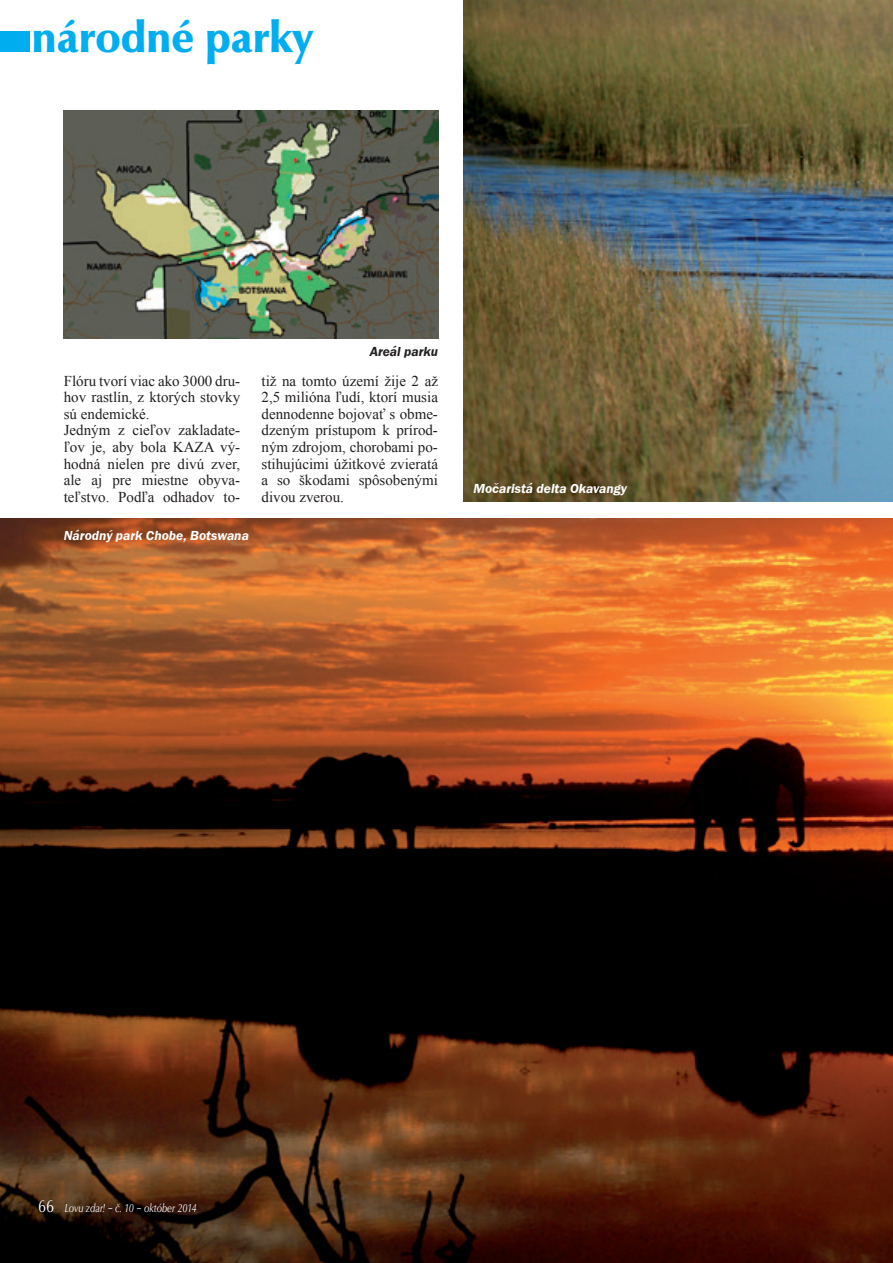
<style>
.page{position:relative;width:893px;height:1263px;background:#fff}
.page>*{position:absolute;margin:0;border:0;box-sizing:border-box;transform-origin:0 0}
.HLAVNY_TEXT{font:900 45px "Classico URWTOT";color:#00aeef}
.HLAVNY_TEXT-2{font:18px "Classico URWTOT";color:#fff;scale:.8 1}
.HLAVNY_TEXT-3{font:15px/16.6px "Times New Roman";color:#231f20;text-align:justify}
.text_k_foto{font:italic 600 13.5px "Franklin Gothic Itc TEE";color:#fff}
.text_k_foto-2{font:italic 600 13.5px "Franklin Gothic Itc TEE";color:#231f20}
.HLAVNY_TEXT-4{font:italic 12px "Classico URWTOT";color:#fff;scale:.8 1}
</style>
<div class="page">
<div style="left:0;top:31px;width:30px;height:21px;background:#00aeef"></div>
<img style="left:64px;top:111px;width:374px;height:228px">
<img style="left:464px;top:0;width:429px;height:502px">
<img style="left:0;top:519px;width:893px;height:744px">
<p class="HLAVNY_TEXT" style="left:32px;top:9px;width:283px">národné parky</p>
<p class="HLAVNY_TEXT-3" style="left:64px;top:372px;width:178px">Flóru tvorí viac ako 3000 dru&shy;hov rastlín, z ktorých stovky sú endemické.</p>
<p class="HLAVNY_TEXT-3" style="left:64px;top:422px;width:178px">Jedným z cieľov zakladate&shy;ľov je, aby bola KAZA vý&shy;hodná nielen pre divú zver, ale aj pre miestne obyva&shy;teľstvo. Podľa odhadov to-</p>
<p class="text_k_foto" style="left:64px;top:528px;width:187px">Národný park Chobe, Botswana</p>
<p class="text_k_foto-2" style="left:370px;top:344px;width:70px">Areál parku</p>
<p class="HLAVNY_TEXT-3" style="left:261px;top:372px;width:178px">tiž na tomto území žije 2 až 2,5 milióna ľudí, ktorí musia dennodenne bojovať s obme&shy;dzeným prístupom k prírod&shy;ným zdrojom, chorobami po&shy;stihujúcimi úžitkové zvieratá a so škodami spôsobenými divou zverou.</p>
<p class="text_k_foto" style="left:473px;top:481px;width:155px">Močaristá delta Okavangy</p>
<p class="HLAVNY_TEXT-2" style="left:38px;top:1194px;width:21px">66</p>
<p class="HLAVNY_TEXT-4" style="left:65px;top:1200px;width:167px">Lovu zdar! – č. 10 – október 2014</p>
</div>
